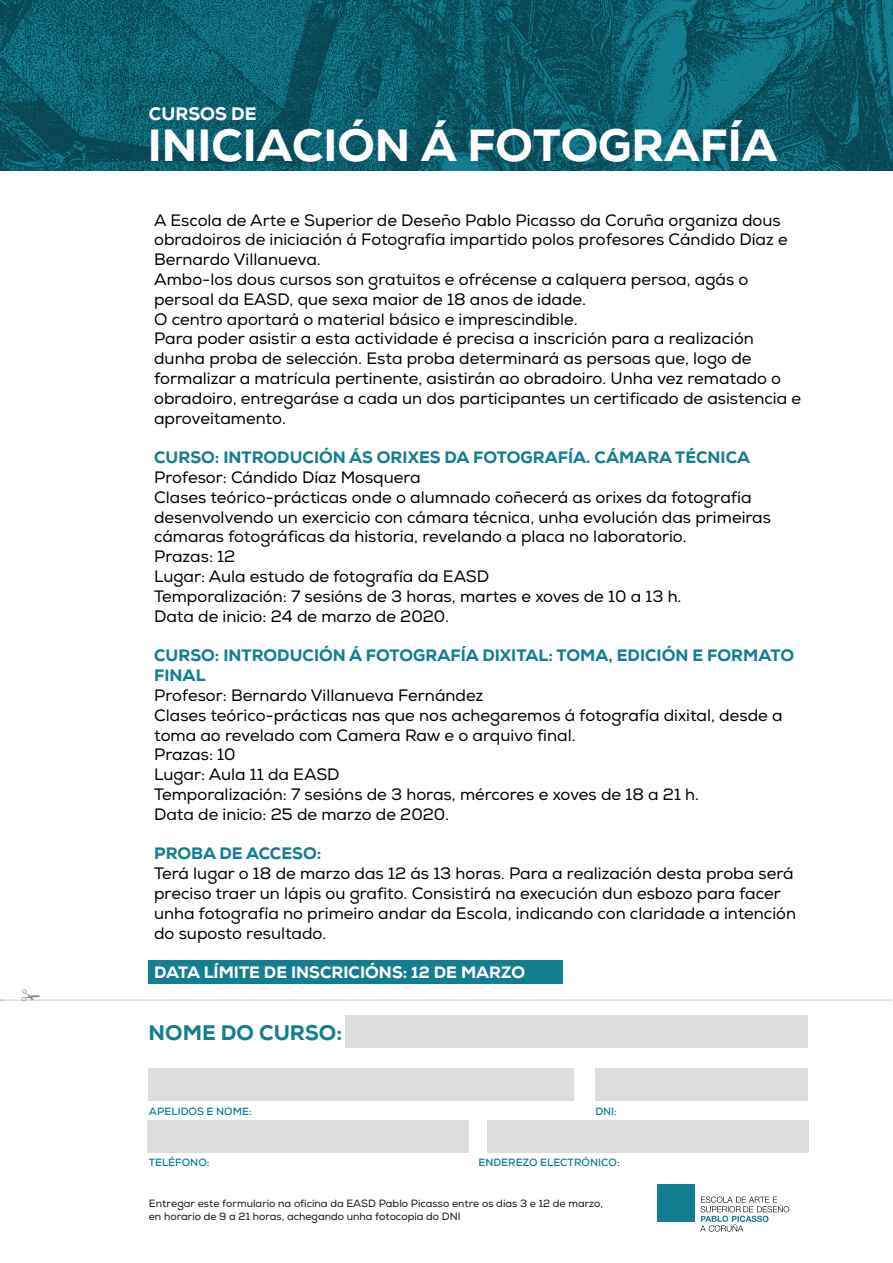
<style>
.page{position:relative;width:893px;height:1263px;background:#fff}
.page>*{position:absolute;margin:0;border:0;box-sizing:border-box;transform-origin:0 0}
.t1{font:800 45px "Nexa";color:#fff}
.t2{font:800 21px "Nexa";color:#137e90}
.t3{font:800 18px "Nexa";color:#fff}
.t4{font:16.5px/19.8px "Nexa";color:#000001}
.t5{font:800 16.5px/19.8px "Nexa";color:#137e90}
.t6{font:800 16.5px "Nexa";color:#fff}
.t7{font:10.5px/12.6px "Nexa";color:#101315}
.t8{font:700 10.5px "Nexa";color:#137e90}
.s1{font-weight:800;color:#fff}
</style>
<div class="page">
<div style="left:148px;top:960px;width:415px;height:24px;background:#137e90"></div>
<img style="left:0;top:0;width:893px;height:170px">
<div style="left:657px;top:1184px;width:37px;height:38px;background:#137e90"></div>
<svg style="left:700px;top:1196px;width:89px;height:35px"></svg>
<svg style="left:0;top:989px;width:892px;height:12px"></svg>
<div style="left:148px;top:1068px;width:425px;height:33px;background:#dcdedd"></div>
<div style="left:148px;top:1120px;width:321px;height:33px;background:#dcdedd"></div>
<div style="left:488px;top:1120px;width:321px;height:33px;background:#dcdedd"></div>
<div style="left:595px;top:1068px;width:213px;height:33px;background:#dcdedd"></div>
<div style="left:345px;top:1015px;width:463px;height:33px;background:#dcdedd"></div>
<p class="t3" style="left:149px;top:102px;width:109px">CURSOS DE</p>
<h1 class="t1" style="left:148px;top:117px;width:631px">INICIACIÓN Á FOTOGRAFÍA</h1>
<p class="t4" style="left:154px;top:210px;width:649px">A Escola de Arte e Superior de Deseño Pablo Picasso da Coruña organiza dous obradoiros de iniciación á Fotografía impartido polos profesores Cándido Díaz e Bernardo Villanueva.<br>Ambo-los dous cursos son gratuitos e ofrécense a calquera persoa, agás o persoal da EASD, que sexa maior de 18 anos de idade.<br>O centro aportará o material básico e imprescindible.<br>Para poder asistir a esta actividade é precisa a inscrición para a realización dunha proba de selección. Esta proba determinará as persoas que, logo de formalizar a matrícula pertinente, asistirán ao obradoiro. Unha vez rematado o obradoiro, entregaráse a cada un dos participantes un certificado de asistencia e aproveitamento.</p>
<p class="t5" style="left:154px;top:448px;width:598px">CURSO: INTRODUCIÓN ÁS ORIXES DA FOTOGRAFÍA. CÁMARA TÉCNICA</p>
<p class="t4" style="left:154px;top:468px;width:618px">Profesor: Cándido Díaz Mosquera<br>Clases teórico-prácticas onde o alumnado coñecerá as orixes da fotografía desenvolvendo un exercicio con cámara técnica, unha evolución das primeiras cámaras fotográficas da historia, revelando a placa no laboratorio.<br>Prazas: 12<br>Lugar: Aula estudo de fotografía da EASD<br>Temporalización: 7 sesións de 3 horas, martes e xoves de 10 a 13 h.<br>Data de inicio: 24 de marzo de 2020.</p>
<p class="t5" style="left:154px;top:646px;width:641px">CURSO: INTRODUCIÓN Á FOTOGRAFÍA DIXITAL: TOMA, EDICIÓN E FORMATO<br>FINAL</p>
<p class="t4" style="left:154px;top:686px;width:630px">Profesor: Bernardo Villanueva Fernández<br>Clases teórico-prácticas nas que nos achegaremos á fotografía dixital, desde a toma ao revelado com Camera Raw e o arquivo final.<br>Prazas: 10<br>Lugar: Aula 11 da EASD<br>Temporalización: 7 sesións de 3 horas, mércores e xoves de 18 a 21 h.<br>Data de inicio: 25 de marzo de 2020.<span class="s1">E</span></p>
<p class="t5" style="left:154px;top:844px;width:169px">PROBA DE ACCESO:</p>
<p class="t4" style="left:154px;top:864px;width:643px">Terá lugar o 18 de marzo das 12 ás 13 horas. Para a realización desta proba será preciso traer un lápis ou grafito. Consistirá na execución dun esbozo para facer unha fotografía no primeiro andar da Escola, indicando con claridade a intención do suposto resultado.</p>
<p class="t6" style="left:154px;top:962px;width:372px">DATA LÍMITE DE INSCRICIÓNS: 12 DE MARZO</p>
<p class="t2" style="left:149px;top:1020px;width:195px">NOME DO CURSO:</p>
<p class="t8" style="left:149px;top:1104px;width:104px">APELIDOS E NOME:</p>
<p class="t8" style="left:595px;top:1104px;width:23px">DNI:</p>
<p class="t8" style="left:149px;top:1155px;width:62px">TELÉFONO:</p>
<p class="t8" style="left:478px;top:1155px;width:143px">ENDEREZO ELECTRÓNICO:</p>
<p class="t7" style="left:149px;top:1197px;width:456px">Entregar este formulario na oficina da EASD Pablo Picasso entre os días 3 e 12 de marzo, en horario de 9 a 21 horas, achegando unha fotocopia do DNI</p>
</div>
